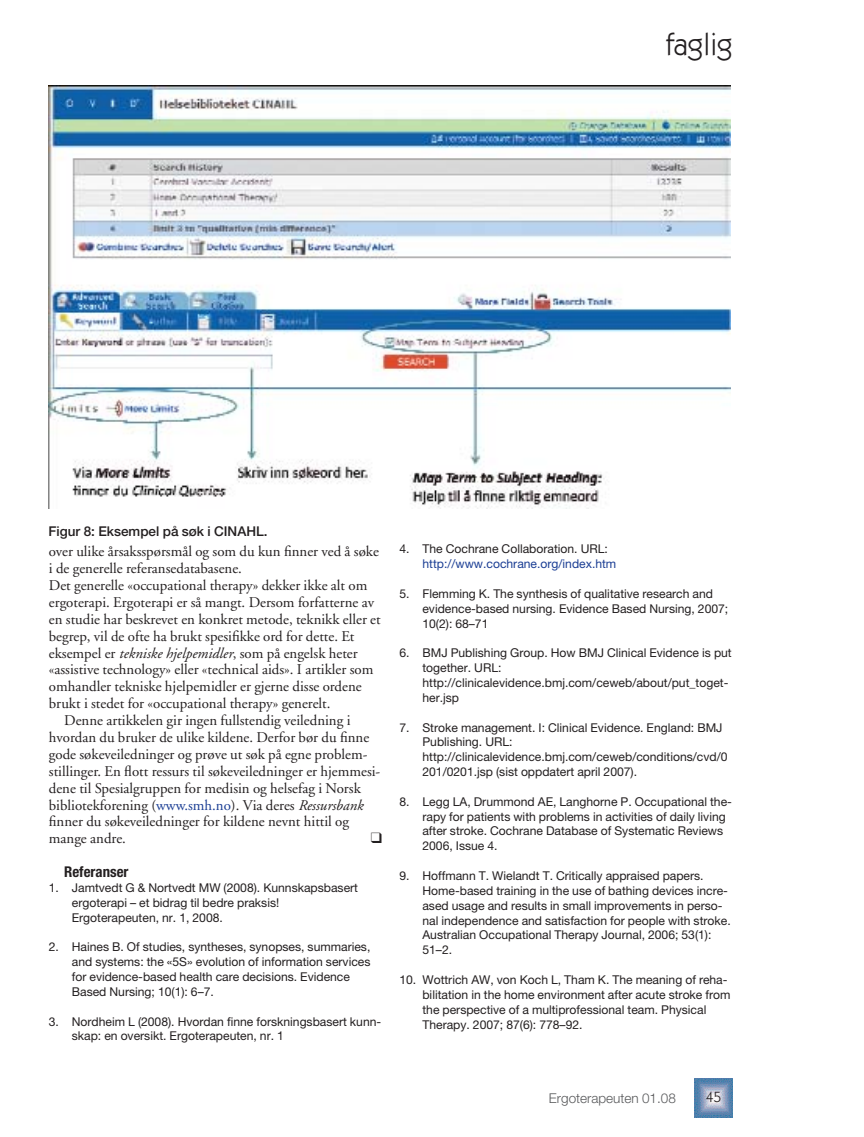
<style>
.page{position:relative;width:864px;height:1137px;background:#fff}
.page>*{position:absolute;margin:0;border:0;box-sizing:border-box;transform-origin:0 0}
.t1{font:31.05px "Itc Kabel";color:#231f20}
.t2{font:14.85px "Adobe Garamond";color:#231f20}
.t3{font:700 condensed 14.85px "Helvetica Neue";color:#231f20}
.t4{font:14.85px "Itc Kabel";color:#231f20}
.t5{font:500 13.5px "Helvetica Neue";color:#231f20}
.t6{font:300 13.5px "Helvetica Neue";color:#58595b}
.t7{font:12.15px/14.9px "Helvetica Neue";color:#231f20}
.t8{font:12.15px "Helvetica Neue";color:#1b3e94}
.s1{font-style:italic}
.s2{color:#1b3e94}
</style>
<div class="page">
<img style="left:695px;top:1078px;width:38px;height:39px">
<img style="left:48px;top:85px;width:682px;height:423px">
<h1 class="t1" style="left:666px;top:32px;width:69px">faglig</h1>
<p class="t5" style="left:49px;top:526px;width:221px">Figur 8: Eksempel på søk i CINAHL.</p>
<p class="t2" style="left:49px;top:545px;width:332px">over ulike årsaksspørsmål og som du kun finner ved å søke</p>
<p class="t2" style="left:49px;top:562px;width:195px">i de generelle referansedatabasene.</p>
<p class="t2" style="left:49px;top:579px;width:320px">Det generelle «occupational therapy» dekker ikke alt om</p>
<p class="t2" style="left:49px;top:596px;width:327px">ergoterapi. Ergoterapi er så mangt. Dersom forfatterne av</p>
<p class="t2" style="left:49px;top:613px;width:333px">en studie har beskrevet en konkret metode, teknikk eller et</p>
<p class="t2" style="left:49px;top:630px;width:307px">begrep, vil de ofte ha brukt spesifikke ord for dette. Et</p>
<p class="t2" style="left:49px;top:647px;width:310px">eksempel er <span class="s1">tekniske hjelpemidler</span>, som på engelsk heter</p>
<p class="t2" style="left:49px;top:663px;width:326px">«assistive technology» eller «technical aids». I artikler som</p>
<p class="t2" style="left:49px;top:680px;width:314px">omhandler tekniske hjelpemidler er gjerne disse ordene</p>
<p class="t2" style="left:49px;top:697px;width:283px">brukt i stedet for «occupational therapy» generelt.</p>
<p class="t2" style="left:64px;top:714px;width:288px">Denne artikkelen gir ingen fullstendig veiledning i</p>
<p class="t2" style="left:49px;top:731px;width:322px">hvordan du bruker de ulike kildene. Derfor bør du finne</p>
<p class="t2" style="left:49px;top:748px;width:320px">gode søkeveiledninger og prøve ut søk på egne problem-</p>
<p class="t2" style="left:49px;top:765px;width:333px">stillinger. En flott ressurs til søkeveiledninger er hjemmesi-</p>
<p class="t2" style="left:49px;top:782px;width:313px">dene til Spesialgruppen for medisin og helsefag i Norsk</p>
<p class="t2" style="left:49px;top:798px;width:316px">bibliotekforening (<span class="s2">www.smh.no</span>). Via deres <span class="s1">Ressursbank</span></p>
<p class="t2" style="left:49px;top:815px;width:302px">finner du søkeveiledninger for kildene nevnt hittil og</p>
<p class="t2" style="left:49px;top:832px;width:79px">mange andre.</p>
<p class="t3" style="left:64px;top:866px;width:66px">Referanser</p>
<p class="t7" style="left:72px;top:881px;width:288px;text-indent:-23px">1. Jamtvedt G &amp; Nortvedt MW (2008). Kunnskapsbasert ergoterapi – et bidrag til bedre praksis!<br>Ergoterapeuten, nr. 1, 2008.</p>
<p class="t7" style="left:72px;top:940px;width:300px;text-indent:-23px">2. Haines B. Of studies, syntheses, synopses, summaries, and systems: the «5S» evolution of information services for evidence-based health care decisions. Evidence Based Nursing; 10(1): 6–7.</p>
<p class="t7" style="left:72px;top:1015px;width:311px;text-indent:-23px">3. Nordheim L (2008). Hvordan finne forskningsbasert kunn&shy;skap: en oversikt. Ergoterapeuten, nr. 1</p>
<p class="t7" style="left:399px;top:542px;width:210px">4. The Cochrane Collaboration. URL:</p>
<p class="t8" style="left:422px;top:559px;width:195px">http://www.cochrane.org/index.htm</p>
<p class="t7" style="left:422px;top:587px;width:307px;text-indent:-23px">5. Flemming K. The synthesis of qualitative research and evidence-based nursing. Evidence Based Nursing, 2007;<br>10(2): 68–71</p>
<p class="t7" style="left:422px;top:646px;width:311px;text-indent:-23px">6. BMJ Publishing Group. How BMJ Clinical Evidence is put together. URL: http://clinicalevidence.bmj.com/ceweb/about/put_toget&shy;her.jsp</p>
<p class="t7" style="left:422px;top:721px;width:307px;text-indent:-23px">7. Stroke management. I: Clinical Evidence. England: BMJ Publishing. URL: http://clinicalevidence.bmj.com/ceweb/conditions/cvd/0<br>201/0201.jsp (sist oppdatert april 2007).</p>
<p class="t7" style="left:422px;top:795px;width:311px;text-indent:-23px">8. Legg LA, Drummond AE, Langhorne P. Occupational the&shy;rapy for patients with problems in activities of daily living after stroke. Cochrane Database of Systematic Reviews 2006, Issue 4.</p>
<p class="t7" style="left:422px;top:869px;width:310px;text-indent:-23px">9. Hoffmann T. Wielandt T. Critically appraised papers.<br>Home-based training in the use of bathing devices incre&shy;ased usage and results in small improvements in perso&shy;nal independence and satisfaction for people with stroke.<br>Australian Occupational Therapy Journal, 2006; 53(1):<br>51–2.</p>
<p class="t7" style="left:422px;top:973px;width:310px;text-indent:-23px">10. Wottrich AW, von Koch L, Tham K. The meaning of reha&shy;bilitation in the home environment after acute stroke from the perspective of a multiprofessional team. Physical Therapy. 2007; 87(6): 778–92.</p>
<p class="t6" style="left:549px;top:1093px;width:128px">Ergoterapeuten 01.08</p>
<p class="t4" style="left:706px;top:1091px;width:16px">45</p>
</div>
